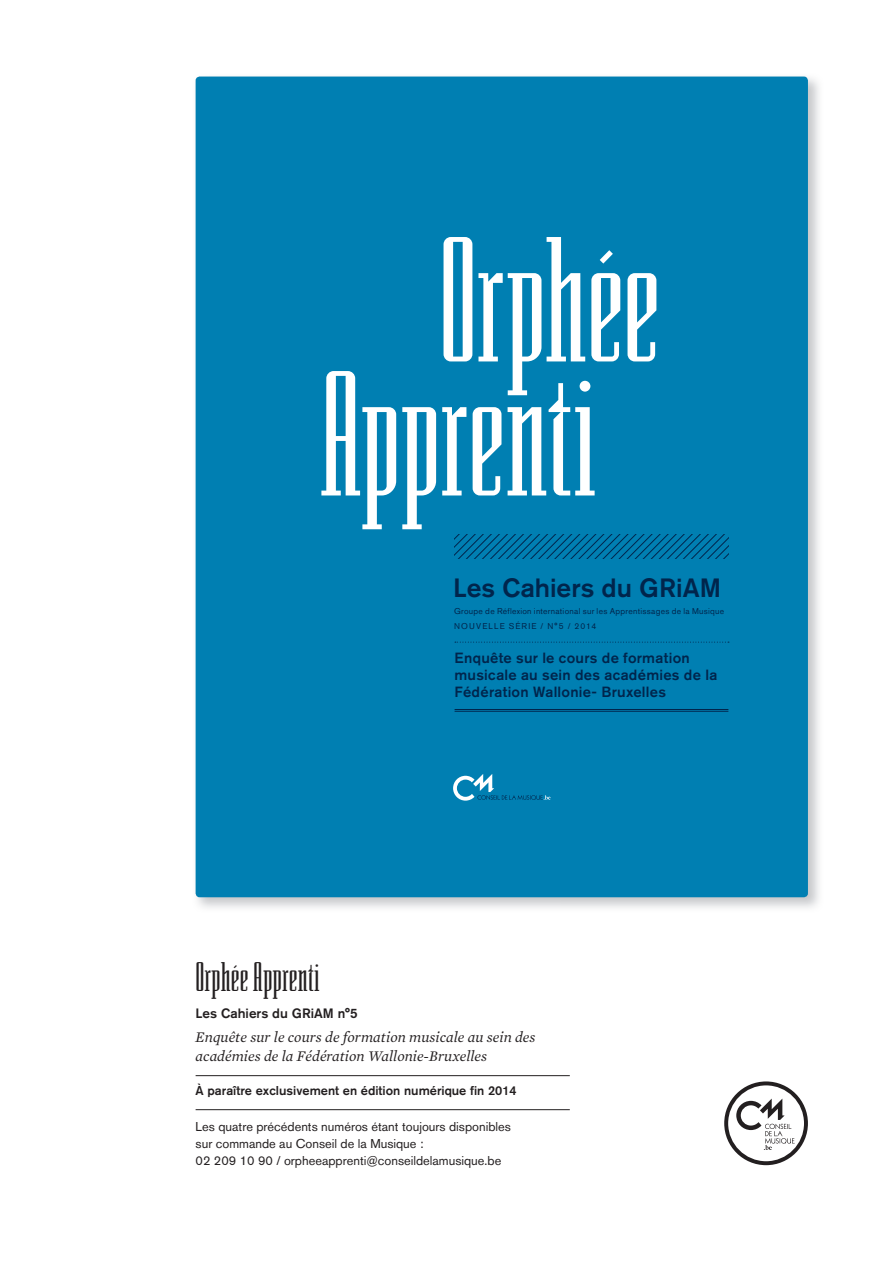
<style>
.page{position:relative;width:893px;height:1263px;background:#fff}
.page>*{position:absolute;margin:0;border:0;box-sizing:border-box;transform-origin:0 0}
.t1{font:180.6px/133.9px "Senator Tall";letter-spacing:-.005em;color:#fff}
.t2{font:42px "Senator Tall";color:#231f20}
.t3{font:500 26.25px "Akzidenz Grotesk BQ";color:#00254c}
.t4{font:italic 15px/19.2px "Mercury Text G1";color:#231f20}
.t5{font:500 14.7px/17px "Akzidenz Grotesk BQ";letter-spacing:.02em;color:#00254c}
.t6{font:500 13.5px "Akzidenz Grotesk BQ";color:#231f20}
.t7{font:12.75px/17px "Akzidenz Grotesk BQ";color:#231f20}
.t8{font:500 12.75px "Akzidenz Grotesk BQ";color:#231f20}
.t9{font:8.4px/14.9px "Akzidenz Grotesk BQ";letter-spacing:.035em;color:#00254c}
</style>
<div class="page">
<img style="left:195px;top:76px;width:624px;height:832px">
<div style="left:196px;top:77px;width:612px;height:820px;background:#007fb2;border-radius:4px"></div>
<hr style="left:196px;top:1075px;width:374px;height:1px;background:#231f20">
<hr style="left:196px;top:1109px;width:374px;height:1px;background:#231f20">
<svg style="left:724px;top:1081px;width:84px;height:84px"></svg>
<svg style="left:453px;top:774px;width:98px;height:27px"></svg>
<svg style="left:455px;top:535px;width:273px;height:24px"></svg>
<svg style="left:455px;top:642px;width:274px;height:1px"></svg>
<hr style="left:455px;top:709px;width:273px;height:1px;background:#00254c">
<hr style="left:455px;top:711px;width:273px;height:1px;background:#00254c">
<h1 class="t1" style="left:319px;top:239px;width:344px;text-indent:120px">Orphée<br>Apprenti</h1>
<h3 class="t3" style="left:453px;top:572px;width:269px">Les Cahiers du GRiAM</h3>
<p class="t9" style="left:454px;top:604px;width:272px">Groupe de Réflexion international sur les Apprentissages de la Musique<br>NOUVELLE SÉRIE / N°5 / 2014</p>
<p class="t5" style="left:455px;top:649px;width:264px">Enquête sur le cours de formation musicale au sein des académies de la<br>Fédération Wallonie- Bruxelles</p>
<h2 class="t2" style="left:196px;top:957px;width:126px">Orphée Apprenti</h2>
<p class="t6" style="left:196px;top:1005px;width:164px">Les Cahiers du GRiAM n°5</p>
<p class="t4" style="left:196px;top:1027px;width:341px">Enquête sur le cours de formation musicale au sein des académies de la Fédération Wallonie-Bruxelles</p>
<p class="t8" style="left:196px;top:1083px;width:323px">À paraître exclusivement en édition numérique fin 2014</p>
<p class="t7" style="left:196px;top:1118px;width:317px">Les quatre précédents numéros étant toujours disponibles sur commande au Conseil de la Musique :<br>02 209 10 90 / orpheeapprenti@conseildelamusique.be</p>
</div>
